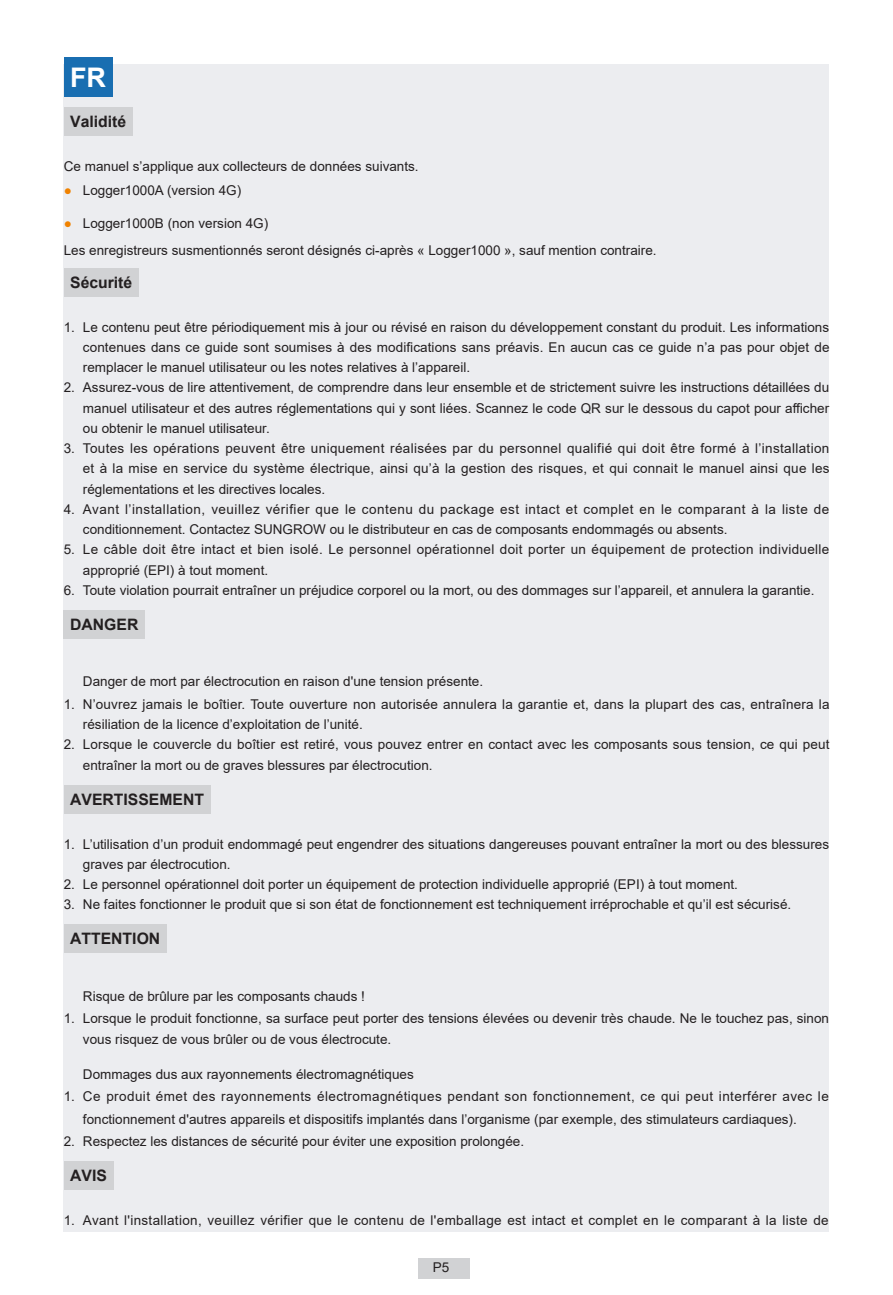
<style>
.page{position:relative;width:893px;height:1295px;background:#fff}
.page>*{position:absolute;margin:0;border:0;box-sizing:border-box;transform-origin:0 0}
.语种代码{font:700 27px "Arial";color:#fff}
.灰底标题{font:700 15.75px "Arial";color:#231f20}
.正文{font:13.5px/20.2px "Arial";color:#231f20}
.正文-2{font:13.5px/20.2px "Arial";letter-spacing:.025em;color:#231f20}
.正文-3{font:13.5px/20.2px "Arial";letter-spacing:.035em;color:#231f20}
.缩进2格正文{font:13.5px "Arial";color:#231f20}
.s1{color:#f08200}
</style>
<div class="page">
<div style="left:418px;top:1258px;width:51px;height:21px;background:#d1d2d4"></div>
<div style="left:64px;top:64px;width:765px;height:1167px;background:#ecedf0"></div>
<div style="left:64px;top:57px;width:49px;height:40px;background:#196eb1"></div>
<div style="left:64px;top:107px;width:69px;height:29px;background:#d1d2d4"></div>
<div style="left:64px;top:268px;width:75px;height:28px;background:#d1d2d4"></div>
<div style="left:64px;top:610px;width:81px;height:28px;background:#d1d2d4"></div>
<div style="left:64px;top:785px;width:146px;height:28px;background:#d1d2d4"></div>
<div style="left:64px;top:924px;width:103px;height:29px;background:#d1d2d4"></div>
<div style="left:64px;top:1161px;width:49px;height:29px;background:#d1d2d4"></div>
<p class="语种代码" style="left:70px;top:58px;width:37px">FR</p>
<p class="灰底标题" style="left:70px;top:111px;width:58px">Validité</p>
<p class="正文" style="left:64px;top:156px;width:356px">Ce manuel s’applique aux collecteurs de données suivants.</p>
<p class="正文" style="left:64px;top:180px;width:179px"><span class="s1">●</span> Logger1000A (version 4G)</p>
<p class="正文" style="left:64px;top:213px;width:206px"><span class="s1">●</span> Logger1000B (non version 4G)</p>
<p class="正文" style="left:64px;top:240px;width:594px">Les enregistreurs susmentionnés seront désignés ci-après « Logger1000 », sauf mention contraire.</p>
<p class="灰底标题" style="left:70px;top:271px;width:64px">Sécurité</p>
<p class="正文" style="left:83px;top:317px;width:748px;text-align:justify;text-indent:-19px">1. Le contenu peut être périodiquement mis à jour ou révisé en raison du développement constant du produit. Les informations contenues dans ce guide sont soumises à des modifications sans préavis. En aucun cas ce guide n’a pas pour objet de remplacer le manuel utilisateur ou les notes relatives à l’appareil.</p>
<p class="正文" style="left:83px;top:377px;width:748px;text-align:justify;text-indent:-19px">2. Assurez-vous de lire attentivement, de comprendre dans leur ensemble et de strictement suivre les instructions détaillées du manuel utilisateur et des autres réglementations qui y sont liées. Scannez le code QR sur le dessous du capot pour afficher ou obtenir le manuel utilisateur.</p>
<p class="正文" style="left:83px;top:438px;width:748px;text-align:justify;text-indent:-19px">3. Toutes les opérations peuvent être uniquement réalisées par du personnel qualifié qui doit être formé à l’installation et à la mise en service du système électrique, ainsi qu’à la gestion des risques, et qui connait le manuel ainsi que les réglementations et les directives locales.</p>
<p class="正文-3" style="left:83px;top:499px;width:748px;text-indent:-19px">4. Avant l’installation, veuillez vérifier que le contenu du package est intact et complet en le comparant à la liste de conditionnement. Contactez SUNGROW ou le distributeur en cas de composants endommagés ou absents.</p>
<p class="正文-2" style="left:83px;top:539px;width:748px;text-indent:-19px">5. Le câble doit être intact et bien isolé. Le personnel opérationnel doit porter un équipement de protection individuelle approprié (EPI) à tout moment.</p>
<p class="正文" style="left:64px;top:580px;width:752px">6. Toute violation pourrait entraîner un préjudice corporel ou la mort, ou des dommages sur l’appareil, et annulera la garantie.</p>
<p class="灰底标题" style="left:70px;top:613px;width:70px">DANGER</p>
<p class="缩进2格正文" style="left:83px;top:672px;width:402px">Danger de mort par électrocution en raison d'une tension présente.</p>
<p class="正文" style="left:83px;top:694px;width:748px;text-indent:-19px">1. N’ouvrez jamais le boîtier. Toute ouverture non autorisée annulera la garantie et, dans la plupart des cas, entraînera la résiliation de la licence d’exploitation de l’unité.</p>
<p class="正文" style="left:83px;top:734px;width:748px;text-indent:-19px">2. Lorsque le couvercle du boîtier est retiré, vous pouvez entrer en contact avec les composants sous tension, ce qui peut entraîner la mort ou de graves blessures par électrocution.</p>
<p class="灰底标题" style="left:70px;top:788px;width:135px">AVERTISSEMENT</p>
<p class="正文" style="left:83px;top:833px;width:748px;text-indent:-19px">1. L’utilisation d’un produit endommagé peut engendrer des situations dangereuses pouvant entraîner la mort ou des blessures graves par électrocution.</p>
<p class="正文" style="left:64px;top:874px;width:676px">2. Le personnel opérationnel doit porter un équipement de protection individuelle approprié (EPI) à tout moment.</p>
<p class="正文" style="left:64px;top:894px;width:729px">3. Ne faites fonctionner le produit que si son état de fonctionnement est techniquement irréprochable et qu’il est sécurisé.</p>
<p class="灰底标题" style="left:70px;top:927px;width:92px">ATTENTION</p>
<p class="缩进2格正文" style="left:83px;top:987px;width:284px">Risque de brûlure par les composants chauds !</p>
<p class="正文" style="left:83px;top:1008px;width:748px;text-indent:-19px">1. Lorsque le produit fonctionne, sa surface peut porter des tensions élevées ou devenir très chaude. Ne le touchez pas, sinon vous risquez de vous brûler ou de vous électrocute.</p>
<p class="缩进2格正文" style="left:83px;top:1065px;width:332px">Dommages dus aux rayonnements électromagnétiques</p>
<p class="正文" style="left:83px;top:1085px;width:747px;line-height:22.5px;text-indent:-19px">1. Ce produit émet des rayonnements électromagnétiques pendant son fonctionnement, ce qui peut interférer avec le fonctionnement d'autres appareils et dispositifs implantés dans l’organisme (par exemple, des stimulateurs cardiaques).</p>
<p class="正文" style="left:64px;top:1131px;width:462px">2. Respectez les distances de sécurité pour éviter une exposition prolongée.</p>
<p class="灰底标题" style="left:70px;top:1164px;width:38px">AVIS</p>
<p class="正文-2" style="left:64px;top:1210px;width:766px">1. Avant l'installation, veuillez vérifier que le contenu de l'emballage est intact et complet en le comparant à la liste de</p>
<p class="正文" style="left:433px;top:1256px;width:18px">P5</p>
</div>
